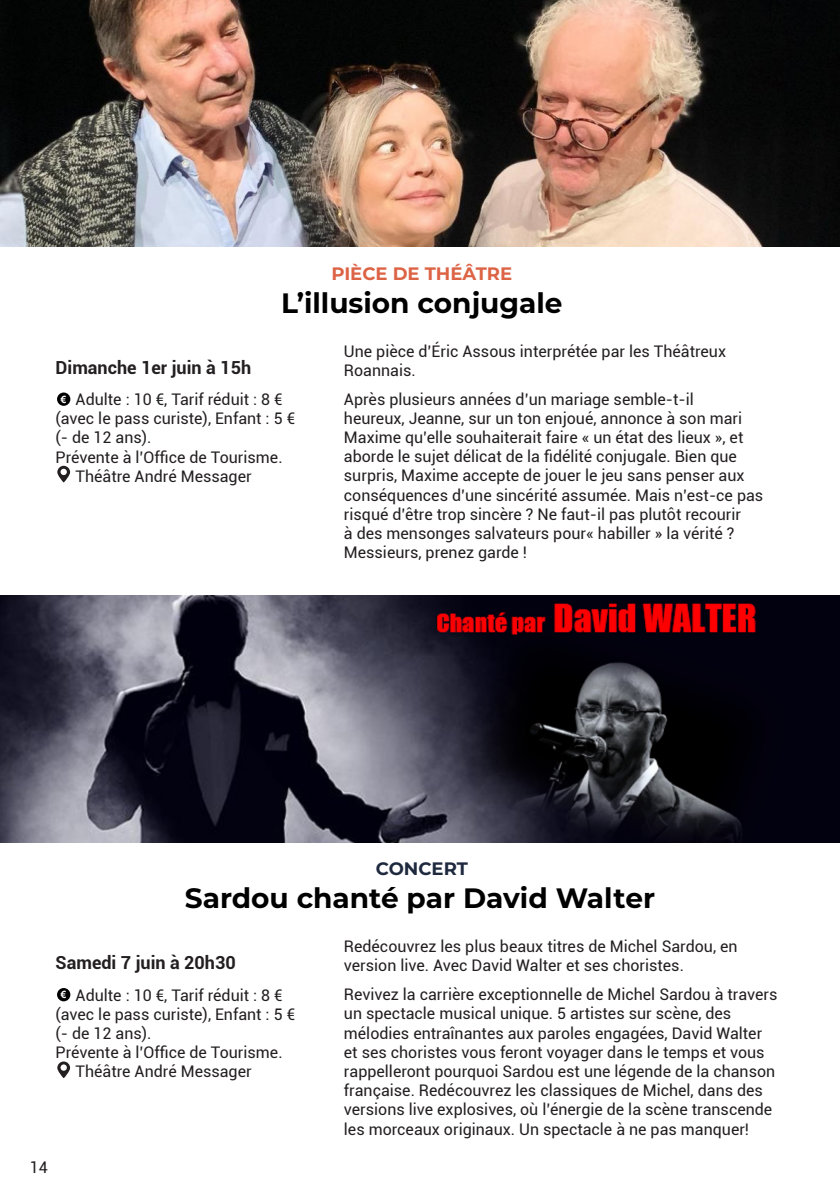
<style>
.page{position:relative;width:840px;height:1191px;background:#fff}
.page>*{position:absolute;margin:0;border:0;box-sizing:border-box;transform-origin:0 0}
.t1{font:700 28px "Montserrat";color:#000001}
.t2{font:700 18px "Roboto";color:#231f20}
.t3{font:700 18px "Montserrat";color:#dd6345}
.t4{font:700 18px "Montserrat";color:#1e293e}
.t5{font:16px/19.2px "Roboto";color:#231f20}
.t6{font:700 10px "Arial";color:#fff}
</style>
<div class="page">
<div style="left:57px;top:392px;width:13px;height:14px;background:#000001;border-radius:50%"></div>
<svg style="left:57px;top:466px;width:13px;height:16px"></svg>
<img style="left:0;top:0;width:839px;height:247px">
<div style="left:57px;top:988px;width:13px;height:13px;background:#000001;border-radius:50%"></div>
<svg style="left:57px;top:1061px;width:13px;height:17px"></svg>
<img style="left:0;top:595px;width:839px;height:247px">
<p class="t3" style="left:331px;top:260px;width:182px">PIÈCE DE THÉÂTRE</p>
<p class="t1" style="left:281px;top:282px;width:283px">L’illusion conjugale</p>
<p class="t2" style="left:56px;top:355px;width:197px">Dimanche 1er juin à 15h</p>
<p class="t5" style="left:56px;top:389px;width:241px;text-indent:20px">Adulte : 10 €, Tarif réduit : 8 € (avec le pass curiste), Enfant : 5 € (- de 12 ans).</p>
<p class="t5" style="left:56px;top:447px;width:228px">Prévente à l’Office de Tourisme.</p>
<p class="t5" style="left:75px;top:466px;width:177px">Théâtre André Messager</p>
<p class="t6" style="left:61px;top:392px;width:7px">€</p>
<p class="t5" style="left:344px;top:341px;width:383px">Une pièce d’Éric Assous interprétée par les Théâtreux<br>Roannais.</p>
<p class="t5" style="left:344px;top:389px;width:420px">Après plusieurs années d’un mariage semble-t-il<br>heureux, Jeanne, sur un ton enjoué, annonce à son mari Maxime qu’elle souhaiterait faire « un état des lieux », et aborde le sujet délicat de la fidélité conjugale. Bien que surpris, Maxime accepte de jouer le jeu sans penser aux conséquences d’une sincérité assumée. Mais n’est-ce pas risqué d’être trop sincère ? Ne faut-il pas plutôt recourir<br>à des mensonges salvateurs pour« habiller » la vérité ?<br>Messieurs, prenez garde !</p>
<p class="t4" style="left:375px;top:855px;width:94px">CONCERT</p>
<p class="t1" style="left:185px;top:878px;width:471px">Sardou chanté par David Walter</p>
<p class="t2" style="left:56px;top:950px;width:182px">Samedi 7 juin à 20h30</p>
<p class="t5" style="left:56px;top:984px;width:241px;text-indent:20px">Adulte : 10 €, Tarif réduit : 8 € (avec le pass curiste), Enfant : 5 € (- de 12 ans).</p>
<p class="t5" style="left:56px;top:1042px;width:228px">Prévente à l’Office de Tourisme.</p>
<p class="t5" style="left:75px;top:1061px;width:177px">Théâtre André Messager</p>
<p class="t6" style="left:61px;top:987px;width:7px">€</p>
<p class="t5" style="left:30px;top:1157px;width:20px">14</p>
<p class="t5" style="left:344px;top:936px;width:395px">Redécouvrez les plus beaux titres de Michel Sardou, en version live. Avec David Walter et ses choristes.</p>
<p class="t5" style="left:344px;top:984px;width:435px">Revivez la carrière exceptionnelle de Michel Sardou à travers un spectacle musical unique. 5 artistes sur scène, des mélodies entraînantes aux paroles engagées, David Walter et ses choristes vous feront voyager dans le temps et vous rappelleront pourquoi Sardou est une légende de la chanson française. Redécouvrez les classiques de Michel, dans des versions live explosives, où l’énergie de la scène transcende les morceaux originaux. Un spectacle à ne pas manquer!</p>
</div>
